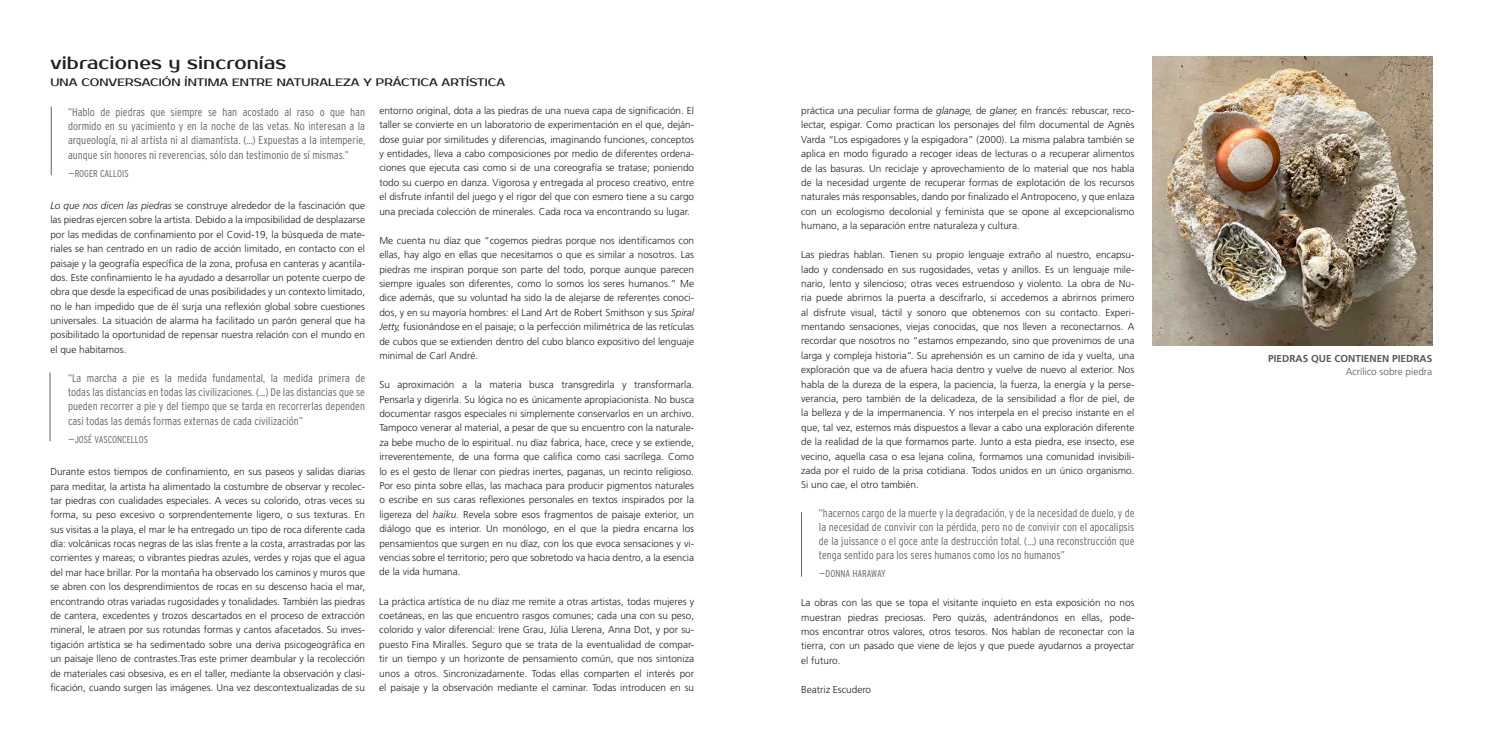
<style>
.page{position:relative;width:1489px;height:745px;background:#fff}
.page>*{position:absolute;margin:0;border:0;box-sizing:border-box;transform-origin:0 0}
.t1{font:17.5px "Prosto";letter-spacing:.01em;color:#231f20}
.t2{font:11.25px/14.4px "Geo Int Lig Con";color:#636366;text-align:justify}
.t3{font:10.62px "Prosto";letter-spacing:.01em;color:#231f20}
.t4{font:300 10px/14.4px "Frutiger";color:#231f20;text-align:justify}
.t5{font:10px "Geo Int Lig Con";color:#636366}
.t6{font:700 10px "Frutiger";color:#57585a}
.t7{font:300 10px "Frutiger";color:#57585a}
.s1{font-style:italic}
</style>
<div class="page">
<hr style="left:51px;top:106px;width:1px;height:69px;background:#636366">
<hr style="left:50px;top:372px;width:1px;height:69px;background:#636366">
<hr style="left:801px;top:511px;width:1px;height:65px;background:#636366">
<img style="left:1152px;top:57px;width:279px;height:288px">
<p class="t1" style="left:50px;top:52px;width:237px">vibraciones y sincronías</p>
<p class="t3" style="left:50px;top:76px;width:456px">UNA CONVERSACIÓN ÍNTIMA ENTRE NATURALEZA Y PRÁCTICA ARTÍSTICA</p>
<p class="t2" style="left:68px;top:104px;width:298px">“Hablo de piedras que siempre se han acostado al raso o que han dormido en su yacimiento y en la noche de las vetas. No interesan a la arqueología, ni al artista ni al diamantista. (…) Expuestas a la intemperie, aunque sin honores ni reverencias, sólo dan testimonio de sí mismas.”</p>
<p class="t5" style="left:68px;top:167px;width:62px">—ROGER CALLOIS</p>
<p class="t4" style="left:50px;top:198px;width:316px"><span class="s1">Lo que nos dicen las piedras</span> se construye alrededor de la fascinación que las piedras ejercen sobre la artista. Debido a la imposibilidad de desplazarse por las medidas de confinamiento por el Covid-19, la búsqueda de mate&shy;riales se han centrado en un radio de acción limitado, en contacto con el paisaje y la geografía específica de la zona, profusa en canteras y acantila&shy;dos. Este confinamiento le ha ayudado a desarrollar un potente cuerpo de obra que desde la especificad de unas posibilidades y un contexto limitado, no le han impedido que de él surja una reflexión global sobre cuestiones universales. La situación de alarma ha facilitado un parón general que ha posibilitado la oportunidad de repensar nuestra relación con el mundo en el que habitamos.</p>
<p class="t2" style="left:68px;top:370px;width:298px">“La marcha a pie es la medida fundamental, la medida primera de todas las distancias en todas las civilizaciones. (…) De las distancias que se pueden recorrer a pie y del tiempo que se tarda en recorrerlas dependen casi todas las demás formas externas de cada civilización”</p>
<p class="t5" style="left:68px;top:433px;width:81px">—JOSÉ VASCONCELLOS</p>
<p class="t4" style="left:50px;top:464px;width:316px">Durante estos tiempos de confinamiento, en sus paseos y salidas diarias para meditar, la artista ha alimentado la costumbre de observar y recolec&shy;tar piedras con cualidades especiales. A veces su colorido, otras veces su forma, su peso excesivo o sorprendentemente ligero, o sus texturas. En sus visitas a la playa, el mar le ha entregado un tipo de roca diferente cada día: volcánicas rocas negras de las islas frente a la costa, arrastradas por las corrientes y mareas; o vibrantes piedras azules, verdes y rojas que el agua del mar hace brillar. Por la montaña ha observado los caminos y muros que se abren con los desprendimientos de rocas en su descenso hacia el mar, encontrando otras variadas rugosidades y tonalidades. También las piedras de cantera, excedentes y trozos descartados en el proceso de extracción mineral, le atraen por sus rotundas formas y cantos afacetados. Su inves&shy;tigación artística se ha sedimentado sobre una deriva psicogeográfica en un paisaje lleno de contrastes.Tras este primer deambular y la recolección de materiales casi obsesiva, es en el taller, mediante la observación y clasi&shy;ficación, cuando surgen las imágenes. Una vez descontextualizadas de su</p>
<p class="t4" style="left:379px;top:103px;width:316px">entorno original, dota a las piedras de una nueva capa de significación. El taller se convierte en un laboratorio de experimentación en el que, deján&shy;dose guiar por similitudes y diferencias, imaginando funciones, conceptos y entidades, lleva a cabo composiciones por medio de diferentes ordena&shy;ciones que ejecuta casi como si de una coreografía se tratase; poniendo todo su cuerpo en danza. Vigorosa y entregada al proceso creativo, entre el disfrute infantil del juego y el rigor del que con esmero tiene a su cargo una preciada colección de minerales. Cada roca va encontrando su lugar.</p>
<p class="t4" style="left:379px;top:233px;width:316px">Me cuenta nu díaz que “cogemos piedras porque nos identificamos con ellas, hay algo en ellas que necesitamos o que es similar a nosotros. Las piedras me inspiran porque son parte del todo, porque aunque parecen siempre iguales son diferentes, como lo somos los seres humanos.” Me dice además, que su voluntad ha sido la de alejarse de referentes conoci&shy;dos, y en su mayoría hombres: el Land Art de Robert Smithson y sus <span class="s1">Spiral Jetty,</span> fusionándose en el paisaje; o la perfección milimétrica de las retículas de cubos que se extienden dentro del cubo blanco expositivo del lenguaje minimal de Carl André.</p>
<p class="t4" style="left:379px;top:377px;width:316px">Su aproximación a la materia busca transgredirla y transformarla.<br>Pensarla y digerirla. Su lógica no es únicamente apropiacionista. No busca documentar rasgos especiales ni simplemente conservarlos en un archivo.<br>Tampoco venerar al material, a pesar de que su encuentro con la naturale&shy;za bebe mucho de lo espiritual. nu díaz fabrica, hace, crece y se extiende, irreverentemente, de una forma que califica como casi sacrílega. Como lo es el gesto de llenar con piedras inertes, paganas, un recinto religioso.<br>Por eso pinta sobre ellas, las machaca para producir pigmentos naturales o escribe en sus caras reflexiones personales en textos inspirados por la ligereza del <span class="s1">haiku</span>. Revela sobre esos fragmentos de paisaje exterior, un diálogo que es interior. Un monólogo, en el que la piedra encarna los pensamientos que surgen en nu díaz, con los que evoca sensaciones y vi&shy;vencias sobre el territorio; pero que sobretodo va hacia dentro, a la esencia de la vida humana.</p>
<p class="t4" style="left:379px;top:593px;width:316px">La práctica artística de nu díaz me remite a otras artistas, todas mujeres y coetáneas, en las que encuentro rasgos comunes; cada una con su peso, colorido y valor diferencial: Irene Grau, Júlia Llerena, Anna Dot, y por su&shy;puesto Fina Miralles. Seguro que se trata de la eventualidad de compar&shy;tir un tiempo y un horizonte de pensamiento común, que nos sintoniza unos a otros. Sincronizadamente. Todas ellas comparten el interés por el paisaje y la observación mediante el caminar. Todas introducen en su</p>
<p class="t4" style="left:801px;top:103px;width:335px">práctica una peculiar forma de <span class="s1">glanage,</span> de <span class="s1">glaner,</span> en francés: rebuscar, reco&shy;lectar, espigar. Como practican los personajes del film documental de Agnès Varda “Los espigadores y la espigadora” (2000). La misma palabra también se aplica en modo figurado a recoger ideas de lecturas o a recuperar alimentos de las basuras. Un reciclaje y aprovechamiento de lo material que nos habla de la necesidad urgente de recuperar formas de explotación de los recursos naturales más responsables, dando por finalizado el Antropoceno, y que enlaza con un ecologismo decolonial y feminista que se opone al excepcionalismo humano, a la separación entre naturaleza y cultura.</p>
<p class="t4" style="left:801px;top:247px;width:335px">Las piedras hablan. Tienen su propio lenguaje extraño al nuestro, encapsu&shy;lado y condensado en sus rugosidades, vetas y anillos. Es un lenguaje mile&shy;nario, lento y silencioso; otras veces estruendoso y violento. La obra de Nu&shy;ria puede abrirnos la puerta a descifrarlo, si accedemos a abrirnos primero al disfrute visual, táctil y sonoro que obtenemos con su contacto. Experi&shy;mentando sensaciones, viejas conocidas, que nos lleven a reconectarnos. A recordar que nosotros no “estamos empezando, sino que provenimos de una larga y compleja historia”. Su aprehensión es un camino de ida y vuelta, una exploración que va de afuera hacia dentro y vuelve de nuevo al exterior. Nos habla de la dureza de la espera, la paciencia, la fuerza, la energía y la perse&shy;verancia, pero también de la delicadeza, de la sensibilidad a flor de piel, de la belleza y de la impermanencia. Y nos interpela en el preciso instante en el que, tal vez, estemos más dispuestos a llevar a cabo una exploración diferente de la realidad de la que formamos parte. Junto a esta piedra, ese insecto, ese vecino, aquella casa o esa lejana colina, formamos una comunidad invisibili&shy;zada por el ruido de la prisa cotidiana. Todos unidos en un único organismo.<br>Si uno cae, el otro también.</p>
<p class="t2" style="left:819px;top:505px;width:317px">“hacernos cargo de la muerte y la degradación, y de la necesidad de duelo, y de la necesidad de convivir con la pérdida, pero no de convivir con el apocalipsis de la juissance o el goce ante la destrucción total. (…) una reconstrucción que tenga sentido para los seres humanos como los no humanos”</p>
<p class="t5" style="left:819px;top:568px;width:68px">—DONNA HARAWAY</p>
<p class="t4" style="left:801px;top:595px;width:335px">La obras con las que se topa el visitante inquieto en esta exposición no nos muestran piedras preciosas. Pero quizás, adentrándonos en ellas, pode&shy;mos encontrar otros valores, otros tesoros. Nos hablan de reconectar con la tierra, con un pasado que viene de lejos y que puede ayudarnos a proyectar el futuro.</p>
<p class="t4" style="left:801px;top:681px;width:71px">Beatriz Escudero</p>
<p class="t6" style="left:1268px;top:352px;width:165px">PIEDRAS QUE CONTIENEN PIEDRAS</p>
<p class="t7" style="left:1345px;top:366px;width:88px">Acrílico sobre piedra</p>
</div>
